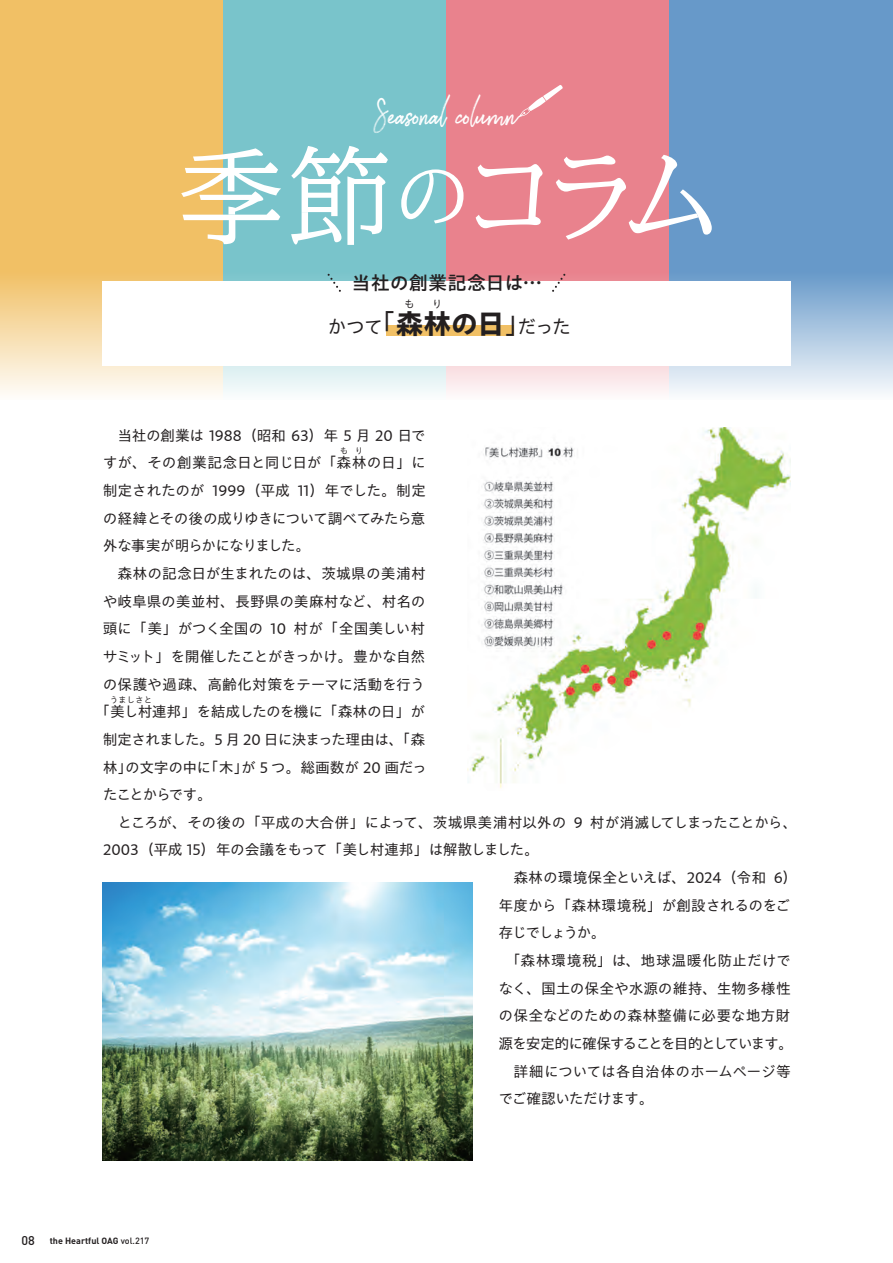
<style>
.page{position:relative;width:893px;height:1263px;background:#fff}
.page>*{position:absolute;margin:0;border:0;box-sizing:border-box;transform-origin:0 0}
.t1{font:36.15px "Brownhill Script";color:#fff}
.t2{font:19.35px "P Aoto Gothic Std N";letter-spacing:-.085em;color:#231f20}
.t3{font:700 19.35px "P Aoto Gothic Std N De";letter-spacing:-.01em;color:#231f20}
.t4{font:14.85px/27.6px "P Aoto Gothic Std N";letter-spacing:-.035em;color:#231f20;text-align:justify}
.t5{font:14.85px "P Aoto Gothic Std N";letter-spacing:-.015em;color:#231f20}
.t6{font:14.85px "P Aoto Gothic Std N";letter-spacing:-.01em;color:#231f20}
.t7{font:14.85px "P Aoto Gothic Std N";letter-spacing:-.075em;color:#231f20}
.t8{font:14.85px "P Aoto Gothic Std N";letter-spacing:-.1em;color:#231f20}
.t9{font:14.85px "P Aoto Gothic Std N";letter-spacing:-.065em;color:#231f20}
.t10{font:14.85px "P Aoto Gothic Std N";letter-spacing:-.005em;color:#231f20}
.t11{font:14.85px "P Aoto Gothic Std N";letter-spacing:.025em;color:#231f20}
.t12{font:14.85px "P Aoto Gothic Std N";letter-spacing:-.13em;color:#231f20}
.t13{font:10.65px "P Aoto Gothic Std N";color:#231f20}
.t14{font:700 9px "DIN Pro";color:#231f20}
.t15{font:8.55px "P Aoto Gothic Std N";letter-spacing:-.01em;color:#231f20}
.s1{font-size:27.6px}
.s2{font-weight:700;font-stretch:expanded;font-size:27.6px}
.s3{font-weight:500;font-size:12.6px}
.s4{font-weight:500}
</style>
<div class="page">
<div style="left:0;top:0;width:223px;height:400px;background:#f1c065"></div>
<div style="left:223px;top:0;width:223px;height:400px;background:#79c4cb"></div>
<div style="left:446px;top:0;width:224px;height:400px;background:#e9828d"></div>
<div style="left:670px;top:0;width:223px;height:400px;background:#6799c9"></div>
<svg style="left:0;top:272px;width:893px;height:128px"></svg>
<svg style="left:291px;top:146px;width:97px;height:99px"></svg>
<svg style="left:401px;top:169px;width:63px;height:54px"></svg>
<svg style="left:476px;top:164px;width:67px;height:64px"></svg>
<svg style="left:181px;top:148px;width:100px;height:96px"></svg>
<svg style="left:556px;top:155px;width:156px;height:85px"></svg>
<div style="left:102px;top:281px;width:689px;height:85px;background:#fff"></div>
<svg style="left:327px;top:274px;width:14px;height:18px"></svg>
<svg style="left:552px;top:274px;width:14px;height:18px"></svg>
<div style="left:386px;top:326px;width:128px;height:10px;background:#f1c065"></div>
<img style="left:103px;top:883px;width:370px;height:277px">
<img style="left:467px;top:428px;width:324px;height:361px">
<svg style="left:518px;top:85px;width:45px;height:33px"></svg>
<h1 class="t1" style="left:374px;top:90px;width:146px">Seasonal column</h1>
<h2 class="t3" style="left:351px;top:272px;width:192px">当社の創業記念日は…</h2>
<h2 class="t2" style="left:327px;top:313px;width:246px">かつて<span class="s1">「</span><span class="s2">森林の日</span><span class="s1">」</span>だった</h2>
<p class="t13" style="left:404px;top:297px;width:40px">も　　り</p>
<p class="t4" style="left:103px;top:423px;width:325px;text-indent:15px">当社の創業は 1988（昭和 63）年 5 月 20 日ですが、その創業記念日と同じ日が「森林の日」に制定されたのが 1999（平成 11）年でした。制定の経緯とその後の成りゆきについて調べてみたら意外な事実が明らかになりました。</p>
<p class="t6" style="left:118px;top:563px;width:310px">森林の記念日が生まれたのは、茨城県の美浦村</p>
<p class="t4" style="left:103px;top:589px;width:324px">や岐阜県の美並村、長野県の美麻村など、村名の</p>
<p class="t4" style="left:103px;top:616px;width:324px">頭に「美」がつく全国の 10 村が「全国美しい村</p>
<p class="t7" style="left:103px;top:646px;width:324px">サミット」を開催したことがきっかけ。豊かな自然</p>
<p class="t5" style="left:103px;top:674px;width:324px">の保護や過疎、高齢化対策をテーマに活動を行う</p>
<p class="t4" style="left:95px;top:699px;width:332px">「美し村連邦」を結成したのを機に「森林の日」が</p>
<p class="t9" style="left:103px;top:729px;width:324px">制定されました。5 月 20 日に決まった理由は、「森</p>
<p class="t4" style="left:103px;top:754px;width:326px">林」の文字の中に「木」が 5 つ。総画数が 20 画だっ</p>
<p class="t8" style="left:103px;top:784px;width:111px">たことからです。</p>
<p class="t4" style="left:118px;top:810px;width:682px">ところが、その後の「平成の大合併」によって、茨城県美浦村以外の 9 村が消滅してしまったことから、</p>
<p class="t4" style="left:103px;top:837px;width:438px">2003（平成 15）年の会議をもって「美し村連邦」は解散しました。</p>
<p class="t5" style="left:513px;top:867px;width:286px">森林の環境保全といえば、2024（令和 6）</p>
<p class="t4" style="left:498px;top:893px;width:293px">年度から「森林環境税」が創設されるのをご</p>
<p class="t12" style="left:498px;top:923px;width:109px">存じでしょうか。</p>
<p class="t11" style="left:506px;top:950px;width:287px">「森林環境税」は、地球温暖化防止だけで</p>
<p class="t6" style="left:498px;top:978px;width:294px">なく、国土の保全や水源の維持、生物多様性</p>
<p class="t10" style="left:498px;top:1005px;width:293px">の保全などのための森林整備に必要な地方財</p>
<p class="t8" style="left:498px;top:1033px;width:296px">源を安定的に確保することを目的としています。</p>
<p class="t4" style="left:513px;top:1058px;width:279px">詳細については各自治体のホームページ等</p>
<p class="t7" style="left:498px;top:1088px;width:157px">でご確認いただけます。</p>
<p class="t15" style="left:340px;top:445px;width:25px">も　り</p>
<p class="t15" style="left:110px;top:694px;width:44px">うましさと</p>
<p class="t14" style="left:21px;top:1235px;width:129px"><span class="s3">08</span> the Heartful OAG <span class="s4">vol.217</span></p>
</div>
